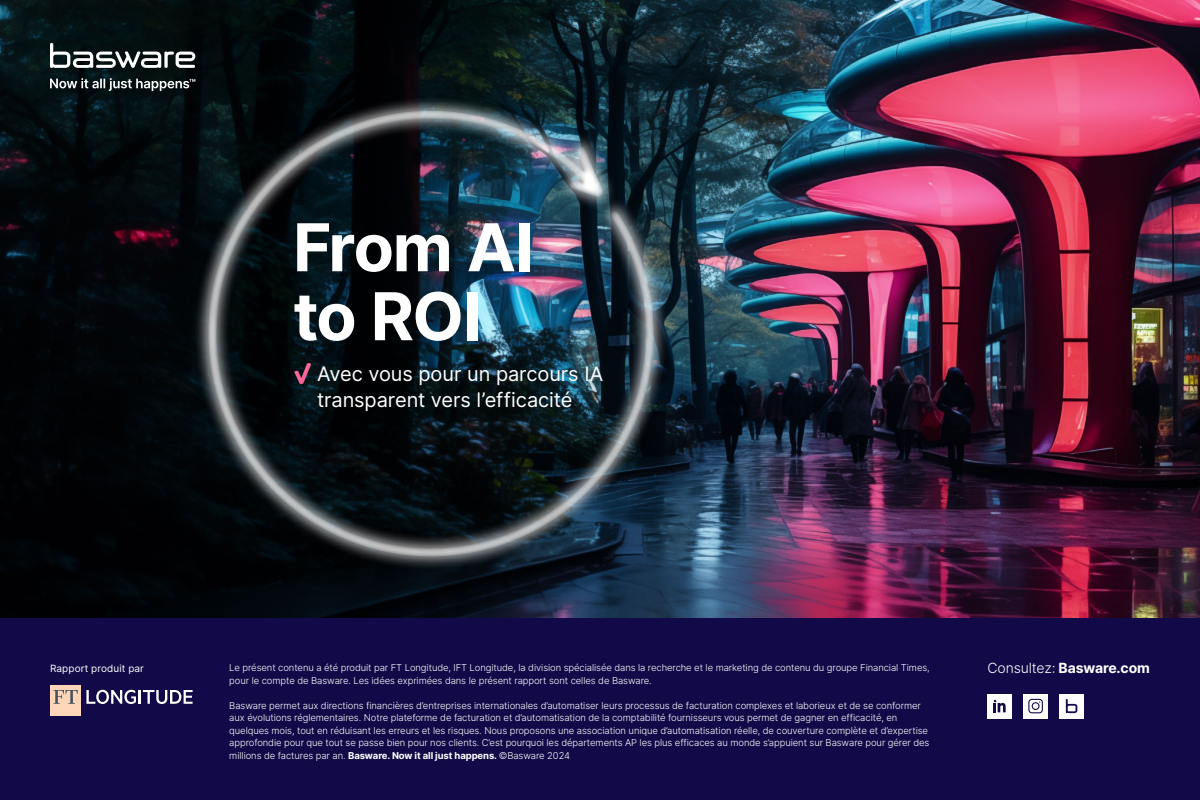
<style>
.page{position:relative;width:1200px;height:800px;background:#fff}
.page>*{position:absolute;margin:0;border:0;box-sizing:border-box;transform-origin:0 0}
.t1{font:700 66px/69px "Inter";letter-spacing:-.025em;color:#fff}
.t2{font:20px/26px "Inter";letter-spacing:-.005em;color:#fff}
.t3{font:700 14px "Inter";letter-spacing:-.01em;color:#fff}
.t4{font:10px "Inter";letter-spacing:.01em;color:#fff}
.t5{font:300 9.5px/12.5px "Inter";letter-spacing:-.01em;color:#fff}
.s1{font-weight:300}
.s2{font-weight:700}
</style>
<div class="page">
<img style="left:0;top:0;width:1200px;height:618px">
<svg style="left:50px;top:43px;width:145px;height:25px"></svg>
<svg style="left:50px;top:78px;width:145px;height:13px;background:#4a5253"></svg>
<div style="left:0;top:618px;width:1200px;height:182px;background:#120a48"></div>
<div style="left:988px;top:694px;width:24px;height:24px;background:#fff"></div>
<svg style="left:994px;top:700px;width:12px;height:12px"></svg>
<div style="left:1024px;top:694px;width:24px;height:24px;background:#fff"></div>
<svg style="left:1028px;top:698px;width:15px;height:16px"></svg>
<div style="left:1060px;top:694px;width:24px;height:24px;background:#fff"></div>
<svg style="left:1066px;top:699px;width:11px;height:14px"></svg>
<svg style="left:86px;top:690px;width:107px;height:14px"></svg>
<div style="left:50px;top:686px;width:30px;height:30px;background:#fdd6b9"></div>
<svg style="left:53px;top:690px;width:25px;height:14px"></svg>
<div style="left:194px;top:96px;width:474px;height:475px;background:#fff;opacity:.7"></div>
<img style="left:204px;top:106px;width:454px;height:453px">
<svg style="left:294px;top:363px;width:17px;height:21px"></svg>
<h1 class="t1" style="left:293px;top:211px;width:242px">From AI to ROI</h1>
<h2 class="t2" style="left:317px;top:360px;width:288px">Avec vous pour un parcours IA transparent vers l’efficacité</h2>
<p class="t4" style="left:50px;top:661px;width:95px">Rapport produit par</p>
<h3 class="t3" style="left:988px;top:658px;width:164px"><span class="s1">Consultez:</span> Basware.com</h3>
<p class="t5" style="left:229px;top:661px;width:702px">Le présent contenu a été produit par FT Longitude, lFT Longitude, la division spécialisée dans la recherche et le marketing de contenu du groupe Financial Times, pour le compte de Basware. Les idées exprimées dans le présent rapport sont celles de Basware.</p>
<p class="t5" style="left:229px;top:699px;width:702px">Basware permet aux directions financières d’entreprises internationales d’automatiser leurs processus de facturation complexes et laborieux et de se conformer aux évolutions réglementaires. Notre plateforme de facturation et d’automatisation de la comptabilité fournisseurs vous permet de gagner en efficacité, en quelques mois, tout en réduisant les erreurs et les risques. Nous proposons une association unique d’automatisation réelle, de couverture complète et d’expertise approfondie pour que tout se passe bien pour nos clients. C’est pourquoi les départements AP les plus efficaces au monde s’appuient sur Basware pour gérer des millions de factures par an. <span class="s2">Basware. Now it all just happens.</span> ©Basware 2024</p>
</div>
